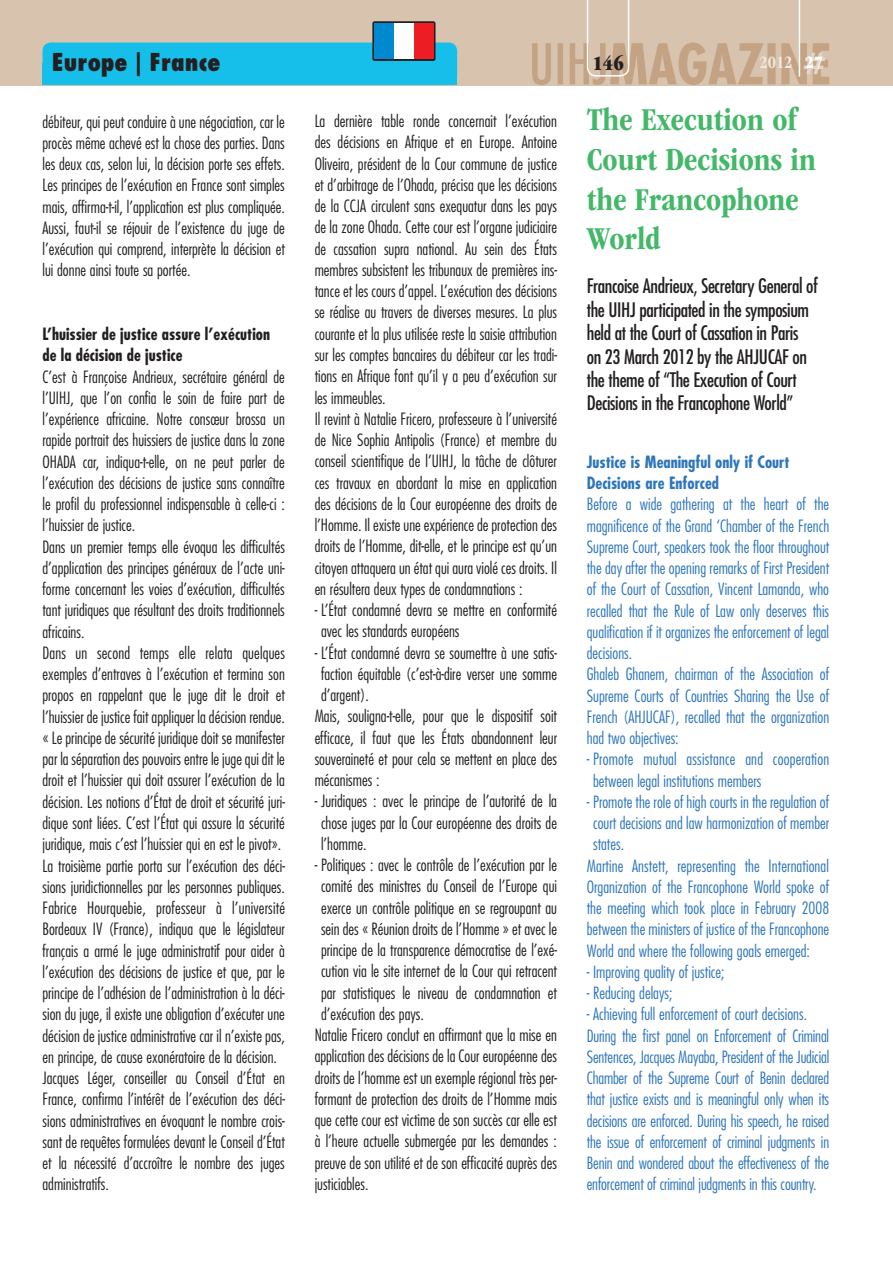
<style>
.page{position:relative;width:893px;height:1263px;background:#fff}
.page>*{position:absolute;margin:0;border:0;box-sizing:border-box;transform-origin:0 0}
.t1{font:700 condensed 33px/39.6px "ITC Garamond Std";color:#44b869}
.t2{font:800 condensed 24px "Futura Std";color:#231f20}
.t3{font:21px "ITC Garamond Std Ult Cond";color:#231f20}
.t4{font:condensed 19.5px/23.4px "Futura Std";letter-spacing:-.02em;color:#231f20}
.t5{font:700 condensed 18px "ITC Garamond Std";color:#f0e9df}
.t6{font:300 condensed 16.5px/21.3px "Futura Std";color:#231f20}
.t7{font:300 condensed 16.5px/21.3px "Futura Std";color:#2e76bc}
.t8{font:700 condensed 16.5px/21.3px "Futura Std";color:#231f20}
.t9{font:700 condensed 16.5px/21.3px "Futura Std";color:#2e76bc}
.s1{font-family:"ITC Garamond Std Ult Cond";font-weight:400;font-stretch:normal;color:#fff}
</style>
<div class="page">
<div style="left:0;top:0;width:893px;height:85px;background:#d8c3ae"></div>
<svg style="left:532px;top:0;width:297px;height:85px"></svg>
<div style="left:43px;top:43px;width:414px;height:42px;background:#15bfe9;border-radius:9px"></div>
<svg style="left:372px;top:21px;width:63px;height:40px"></svg>
<div style="left:375px;top:23px;width:19px;height:36px;background:#0089cf"></div>
<div style="left:394px;top:23px;width:20px;height:36px;background:#fff"></div>
<div style="left:414px;top:23px;width:19px;height:36px;background:#ee1d23"></div>
<h2 class="t2" style="left:52px;top:47px;width:170px">Europe | France</h2>
<p class="t6" style="left:43px;top:111px;width:244px;text-align:justify">débiteur, qui peut conduire à une négociation, car le procès même achevé est la chose des parties. Dans les deux cas, selon lui, la décision porte ses effets.<br>Les principes de l’exécution en France sont simples mais, affirma-t-il, l’application est plus compliquée.<br>Aussi, faut-il se réjouir de l’existence du juge de l’exécution qui comprend, interprète la décision et lui donne ainsi toute sa portée.</p>
<p class="t8" style="left:43px;top:323px;width:229px">L’huissier de justice assure l’exécution de la décision de justice</p>
<p class="t6" style="left:43px;top:366px;width:244px">C’est à Françoise Andrieux, secrétaire général de l’UIHJ, que l’on confia le soin de faire part de l’expérience africaine. Notre consœur brossa un rapide portrait des huissiers de justice dans la zone OHADA car, indiqua-t-elle, on ne peut parler de l’exécution des décisions de justice sans connaître le profil du professionnel indispensable à celle-ci : l’huissier de justice.<br>Dans un premier temps elle évoqua les difficultés d’application des principes généraux de l’acte uni&shy;forme concernant les voies d’exécution, difficultés tant juridiques que résultant des droits traditionnels africains.<br>Dans un second temps elle relata quelques exemples d’entraves à l’exécution et termina son propos en rappelant que le juge dit le droit et l’huissier de justice fait appliquer la décision rendue. « Le principe de sécurité juridique doit se manifester par la séparation des pouvoirs entre le juge qui dit le droit et l’huissier qui doit assurer l’exécution de la décision. Les notions d’État de droit et sécurité juri&shy;dique sont liées. C’est l’État qui assure la sécurité juridique, mais c’est l’huissier qui en est le pivot».<br>La troisième partie porta sur l’exécution des déci&shy;sions juridictionnelles par les personnes publiques.<br>Fabrice Hourquebie, professeur à l’université Bordeaux IV (France), indiqua que le législateur français a armé le juge administratif pour aider à l’exécution des décisions de justice et que, par le principe de l’adhésion de l’administration à la déci&shy;sion du juge, il existe une obligation d’exécuter une décision de justice administrative car il n’existe pas, en principe, de cause exonératoire de la décision.<br>Jacques Léger, conseiller au Conseil d’État en France, confirma l’intérêt de l’exécution des déci&shy;sions administratives en évoquant le nombre crois&shy;sant de requêtes formulées devant le Conseil d’État et la nécessité d’accroître le nombre des juges administratifs.</p>
<p class="t6" style="left:315px;top:110px;width:244px">La dernière table ronde concernait l’exécution des décisions en Afrique et en Europe. Antoine Oliveira, président de la Cour commune de justice et d’arbitrage de l’Ohada, précisa que les décisions de la CCJA circulent sans exequatur dans les pays de la zone Ohada. Cette cour est l’organe judiciaire de cassation supra national. Au sein des États membres subsistent les tribunaux de premières ins&shy;tance et les cours d’appel. L’exécution des décisions se réalise au travers de diverses mesures. La plus courante et la plus utilisée reste la saisie attribution sur les comptes bancaires du débiteur car les tradi&shy;tions en Afrique font qu’il y a peu d’exécution sur les immeubles.<br>Il revint à Natalie Fricero, professeure à l’université de Nice Sophia Antipolis (France) et membre du conseil scientifique de l’UIHJ, la tâche de clôturer ces travaux en abordant la mise en application des décisions de la Cour européenne des droits de l’Homme. Il existe une expérience de protection des droits de l’Homme, dit-elle, et le principe est qu’un citoyen attaquera un état qui aura violé ces droits. Il en résultera deux types de condamnations :</p>
<p class="t6" style="left:321px;top:599px;width:237px;text-indent:-6px">- L’État condamné devra se mettre en conformité avec les standards européens</p>
<p class="t6" style="left:315px;top:642px;width:244px">- L’État condamné devra se soumettre à une satis-</p>
<p class="t6" style="left:321px;top:663px;width:238px">faction équitable (c’est-à-dire verser une somme</p>
<p class="t6" style="left:321px;top:684px;width:49px">d’argent).</p>
<p class="t6" style="left:315px;top:705px;width:244px">Mais, souligna-t-elle, pour que le dispositif soit</p>
<p class="t6" style="left:315px;top:727px;width:244px">efficace, il faut que les États abandonnent leur</p>
<p class="t6" style="left:315px;top:748px;width:244px">souveraineté et pour cela se mettent en place des</p>
<p class="t6" style="left:315px;top:769px;width:66px">mécanismes :</p>
<p class="t6" style="left:321px;top:790px;width:238px;text-align:justify;text-indent:-6px">- Juridiques : avec le principe de l’autorité de la chose juges par la Cour européenne des droits de l’homme.</p>
<p class="t6" style="left:315px;top:854px;width:244px">- Politiques : avec le contrôle de l’exécution par le</p>
<p class="t6" style="left:321px;top:875px;width:238px">comité des ministres du Conseil de l’Europe qui</p>
<p class="t6" style="left:321px;top:897px;width:237px">exerce un contrôle politique en se regroupant au</p>
<p class="t6" style="left:321px;top:918px;width:238px">sein des « Réunion droits de l’Homme » et avec le</p>
<p class="t6" style="left:321px;top:939px;width:237px">principe de la transparence démocratise de l’exé-</p>
<p class="t6" style="left:321px;top:961px;width:237px">cution via le site internet de la Cour qui retracent</p>
<p class="t6" style="left:321px;top:982px;width:237px">par statistiques le niveau de condamnation et</p>
<p class="t6" style="left:321px;top:1003px;width:104px">d’exécution des pays.</p>
<p class="t6" style="left:315px;top:1024px;width:244px">Natalie Fricero conclut en affirmant que la mise en</p>
<p class="t6" style="left:315px;top:1046px;width:244px">application des décisions de la Cour européenne des</p>
<p class="t6" style="left:315px;top:1067px;width:244px">droits de l’homme est un exemple régional très per-</p>
<p class="t6" style="left:315px;top:1088px;width:244px">formant de protection des droits de l’Homme mais</p>
<p class="t6" style="left:315px;top:1109px;width:244px">que cette cour est victime de son succès car elle est</p>
<p class="t6" style="left:315px;top:1131px;width:244px">à l’heure actuelle submergée par les demandes :</p>
<p class="t6" style="left:315px;top:1152px;width:244px">preuve de son utilité et de son efficacité auprès des</p>
<p class="t6" style="left:315px;top:1173px;width:55px">justiciables.</p>
<p class="t3" style="left:592px;top:51px;width:33px">146</p>
<p class="t5" style="left:759px;top:52px;width:65px">2012 <span class="s1">27</span></p>
<h1 class="t1" style="left:587px;top:100px;width:231px">The Execution of<br>Court Decisions in the Francophone<br>World</h1>
<p class="t4" style="left:587px;top:274px;width:233px">Francoise Andrieux, Secretary General of the UIHJ participated in the symposium held at the Court of Cassation in Paris<br>on 23 March 2012 by the AHJUCAF on the theme of “The Execution of Court Decisions in the Francophone World”</p>
<p class="t9" style="left:587px;top:451px;width:204px">Justice is Meaningful only if Court<br>Decisions are Enforced</p>
<p class="t7" style="left:587px;top:493px;width:244px">Before a wide gathering at the heart of the magnificence of the Grand ‘Chamber of the French Supreme Court, speakers took the floor throughout the day after the opening remarks of First President of the Court of Cassation, Vincent Lamanda, who recalled that the Rule of Law only deserves this qualification if it organizes the enforcement of legal decisions.<br>Ghaleb Ghanem, chairman of the Association of Supreme Courts of Countries Sharing the Use of French (AHJUCAF), recalled that the organization had two objectives:</p>
<p class="t7" style="left:593px;top:748px;width:238px;text-indent:-6px">- Promote mutual assistance and cooperation between legal institutions members</p>
<p class="t7" style="left:587px;top:791px;width:244px">- Promote the role of high courts in the regulation of</p>
<p class="t7" style="left:593px;top:812px;width:237px">court decisions and law harmonization of member</p>
<p class="t7" style="left:593px;top:833px;width:32px">states.</p>
<p class="t7" style="left:587px;top:855px;width:244px">Martine Anstett, representing the International</p>
<p class="t7" style="left:587px;top:876px;width:244px">Organization of the Francophone World spoke of</p>
<p class="t7" style="left:587px;top:897px;width:244px">the meeting which took place in February 2008</p>
<p class="t7" style="left:587px;top:919px;width:244px">between the ministers of justice of the Francophone</p>
<p class="t7" style="left:587px;top:940px;width:225px">World and where the following goals emerged:</p>
<p class="t7" style="left:587px;top:961px;width:139px">- Improving quality of justice;</p>
<p class="t7" style="left:587px;top:982px;width:87px">- Reducing delays;</p>
<p class="t7" style="left:587px;top:1004px;width:244px">- Achieving full enforcement of court decisions.<br>During the first panel on Enforcement of Criminal Sentences, Jacques Mayaba, President of the Judicial Chamber of the Supreme Court of Benin declared that justice exists and is meaningful only when its decisions are enforced. During his speech, he raised the issue of enforcement of criminal judgments in Benin and wondered about the effectiveness of the enforcement of criminal judgments in this country.</p>
</div>
